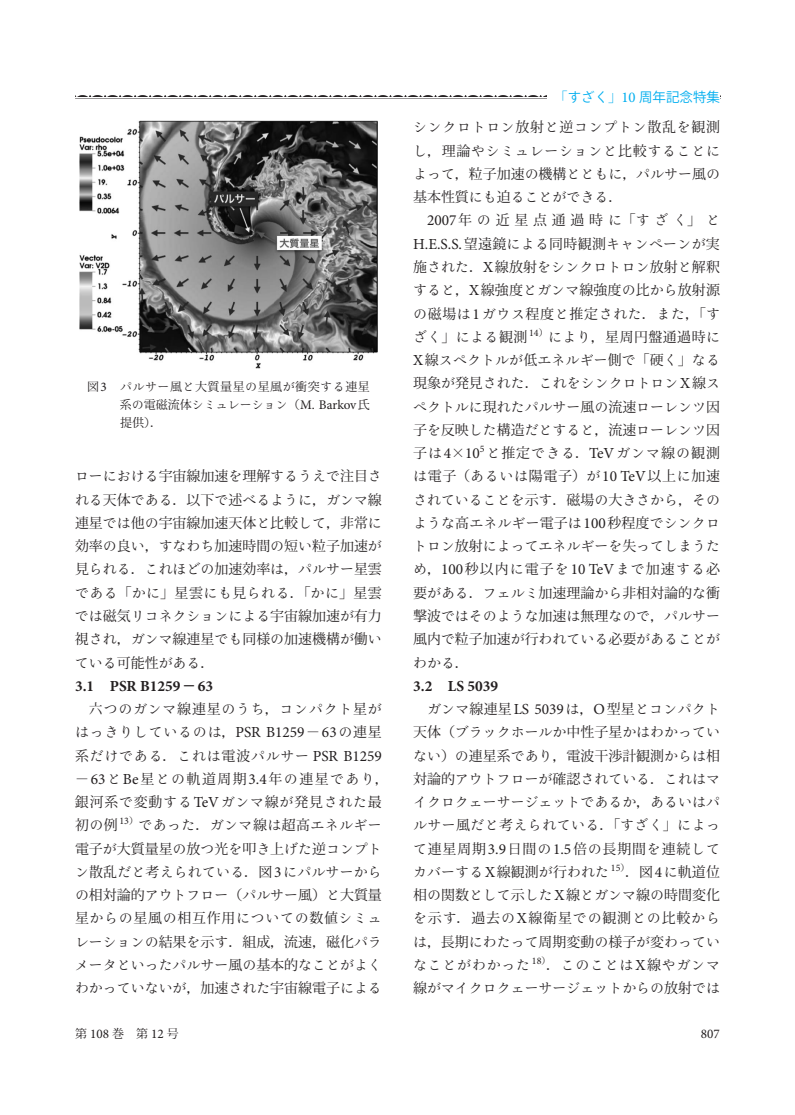
<style>
.page{position:relative;width:795px;height:1115px;background:#fff}
.page>*{position:absolute;margin:0;border:0;box-sizing:border-box;transform-origin:0 0}
.t1{font:700 15.3px "Minion Pro";color:#231f20}
.t2{font:13.95px/23.2px "Ryo Text Plus N";color:#231f20;text-align:justify}
.t3{font:13.95px/23.2px "Koz Min Pro";color:#231f20}
.t4{font:13.95px/23.2px "Ryo Text Plus N";letter-spacing:.03em;color:#231f20}
.t5{font:13.95px "Koz Min Pro";letter-spacing:.06em;color:#231f20}
.t6{font:13.95px "Koz Min Pro";letter-spacing:.03em;color:#231f20}
.t7{font:13.5px "Koz Go Pro";color:#00aeef}
.t8{font:13.2px "Minion Pro";color:#231f20}
.t9{font:12px "Koz Min Pro";letter-spacing:.045em;color:#231f20}
.t10{font:12px "Ryo Text Plus N";color:#231f20}
.s1{font-family:"Minion Pro";font-size:13.2px}
.s2{font-family:"Ryo Text Plus N"}
.s3{font-family:"Koz Min Pro"}
.s4{font-family:"Koz Go Pro";font-weight:500;font-size:13.95px}
.s5{font-family:"Minion Pro";font-size:15.3px}
.s6{font-family:"Ryo Gothic Plus N"}
.s7{font-family:"Minion Pro";font-size:14.85px}
</style>
<div class="page">
<img style="left:75px;top:95px;width:472px;height:4px">
<img style="left:80px;top:120px;width:297px;height:248px">
<p class="t9" style="left:87px;top:377px;width:284px">図<span class="s1">3</span> <span class="s2">パルサー</span>風<span class="s2">と</span>大質量星<span class="s2">の</span>星風<span class="s2">が</span>衝突<span class="s2">する</span>連星</p>
<p class="t10" style="left:120px;top:396px;width:251px"><span class="s3">系</span>の<span class="s3">電磁流体</span>シミュレーション<span class="s3">（</span><span class="s1">M. Barkov</span><span class="s3">氏</span></p>
<p class="t9" style="left:120px;top:413px;width:43px">提供）．</p>
<p class="t2" style="left:75px;top:464px;width:308px">ローにおける<span class="s3">宇宙線加速</span>を<span class="s3">理解</span>するうえで<span class="s3">注目</span>される<span class="s3">天体</span>である<span class="s3">．以下</span>で<span class="s3">述</span>べるように<span class="s3">，</span>ガンマ<span class="s3">線</span></p>
<p class="t3" style="left:75px;top:510px;width:308px">連星<span class="s2">では</span>他<span class="s2">の</span>宇宙線加速天体<span class="s2">と</span>比較<span class="s2">して</span>，非常<span class="s2">に</span>効率<span class="s2">の</span>良<span class="s2">い</span>，<span class="s2">すなわち</span>加速時間<span class="s2">の</span>短<span class="s2">い</span>粒子加速<span class="s2">が</span></p>
<p class="t2" style="left:75px;top:557px;width:308px"><span class="s3">見</span>られる<span class="s3">．</span>これほどの<span class="s3">加速効率</span>は<span class="s3">，</span>パルサー<span class="s3">星雲</span>である<span class="s3">「</span>かに<span class="s3">」星雲</span>にも<span class="s3">見</span>られる<span class="s3">．「</span>かに<span class="s3">」星雲</span>では<span class="s3">磁気</span>リコネクションによる<span class="s3">宇宙線加速</span>が<span class="s3">有力</span></p>
<p class="t3" style="left:75px;top:627px;width:308px">視<span class="s2">され</span>，<span class="s2">ガンマ</span>線連星<span class="s2">でも</span>同様<span class="s2">の</span>加速機構<span class="s2">が</span>働<span class="s2">い</span></p>
<p class="t2" style="left:75px;top:650px;width:141px">ている<span class="s3">可能性</span>がある<span class="s3">．</span></p>
<p class="t1" style="left:75px;top:675px;width:140px">3.1 PSR B1259<span class="s4">－</span>63</p>
<p class="t2" style="left:75px;top:697px;width:308px;text-indent:14px"><span class="s3">六</span>つのガンマ<span class="s3">線連星</span>のうち<span class="s3">，</span>コンパクト<span class="s3">星</span>がはっきりしているのは<span class="s3">，</span><span class="s5">PSR B1259</span><span class="s3">－</span><span class="s5">63</span>の<span class="s3">連星系</span>だけである<span class="s3">．</span>これは<span class="s3">電波</span>パルサー <span class="s5">PSR B1259</span></p>
<p class="t3" style="left:75px;top:766px;width:315px">－<span class="s5">63</span><span class="s2">と</span><span class="s5">Be</span>星<span class="s2">との</span>軌道周期<span class="s5">3.4</span>年<span class="s2">の</span>連星<span class="s2">であり</span>，</p>
<p class="t4" style="left:75px;top:790px;width:308px"><span class="s3">銀河系</span>で<span class="s3">変動</span>する<span class="s5">TeV</span>ガンマ<span class="s3">線</span>が<span class="s3">発見</span>された<span class="s3">最初</span>の<span class="s3">例</span><sup>13</sup><sup>）</sup>であった<span class="s3">．</span>ガンマ<span class="s3">線</span>は<span class="s3">超高</span>エネルギー</p>
<p class="t3" style="left:75px;top:836px;width:308px">電子<span class="s2">が</span>大質量星<span class="s2">の</span>放<span class="s2">つ</span>光<span class="s2">を</span>叩<span class="s2">き</span>上<span class="s2">げた</span>逆<span class="s2">コンプト</span></p>
<p class="t2" style="left:75px;top:860px;width:308px">ン<span class="s3">散乱</span>だと<span class="s3">考</span>えられている<span class="s3">．図</span><span class="s5">3</span>にパルサーからの<span class="s3">相対論的</span>アウトフロー<span class="s3">（</span>パルサー<span class="s3">風）</span>と<span class="s3">大質量星</span>からの<span class="s3">星風</span>の<span class="s3">相互作用</span>についての<span class="s3">数値</span>シミュ</p>
<p class="t3" style="left:75px;top:929px;width:308px"><span class="s2">レーションの</span>結果<span class="s2">を</span>示<span class="s2">す</span>．組成，流速，磁化<span class="s2">パラ</span></p>
<p class="t2" style="left:75px;top:953px;width:308px">メータといったパルサー<span class="s3">風</span>の<span class="s3">基本的</span>なことがよくわかっていないが<span class="s3">，加速</span>された<span class="s3">宇宙線電子</span>による</p>
<p class="t7" style="left:554px;top:88px;width:167px"><span class="s3">「</span><span class="s6">すざく</span><span class="s3">」</span><span class="s7">10</span> 周年記念特集</p>
<p class="t2" style="left:413px;top:116px;width:308px">シンクロトロン<span class="s3">放射</span>と<span class="s3">逆</span>コンプトン<span class="s3">散乱</span>を<span class="s3">観測</span>し<span class="s3">，理論</span>やシミュレーションと<span class="s3">比較</span>することによって<span class="s3">，粒子加速</span>の<span class="s3">機構</span>とともに<span class="s3">，</span>パルサー<span class="s3">風</span>の<span class="s3">基本性質</span>にも<span class="s3">迫</span>ることができる<span class="s3">．</span></p>
<p class="t3" style="left:427px;top:208px;width:294px"><span class="s5">2007</span>年<span class="s2">の</span>近星点通過時<span class="s2">に</span>「<span class="s2">すざく</span>」<span class="s2">と</span></p>
<p class="t2" style="left:413px;top:232px;width:308px"><span class="s5">H.E.S.S.</span><span class="s3">望遠鏡</span>による<span class="s3">同時観測</span>キャンペーンが<span class="s3">実施</span>された<span class="s3">．</span><span class="s5">X</span><span class="s3">線放射</span>をシンクロトロン<span class="s3">放射</span>と<span class="s3">解釈</span></p>
<p class="t3" style="left:413px;top:278px;width:308px"><span class="s2">すると</span>，<span class="s5">X</span>線強度<span class="s2">とガンマ</span>線強度<span class="s2">の</span>比<span class="s2">から</span>放射源</p>
<p class="t2" style="left:413px;top:302px;width:308px">の<span class="s3">磁場</span>は<span class="s5">1</span>ガウス<span class="s3">程度</span>と<span class="s3">推定</span>された<span class="s3">．</span>また<span class="s3">，「</span>す</p>
<p class="t6" style="left:413px;top:327px;width:308px"><span class="s2">ざく</span>」<span class="s2">による</span>観測<sup>14</sup><sup>）</sup><span class="s2">により</span>，星周円盤通過時<span class="s2">に</span></p>
<p class="t2" style="left:413px;top:348px;width:308px"><span class="s5">X</span><span class="s3">線</span>スペクトルが<span class="s3">低</span>エネルギー<span class="s3">側</span>で<span class="s3">「硬</span>く<span class="s3">」</span>なる<span class="s3">現象</span>が<span class="s3">発見</span>された<span class="s3">．</span>これをシンクロトロン<span class="s5">X</span><span class="s3">線</span>スペクトルに<span class="s3">現</span>れたパルサー<span class="s3">風</span>の<span class="s3">流速</span>ローレンツ<span class="s3">因子</span>を<span class="s3">反映</span>した<span class="s3">構造</span>だとすると<span class="s3">，流速</span>ローレンツ<span class="s3">因子</span>は<span class="s5">4</span><span class="s3">×</span><span class="s5">10</span><sup>5</sup>と<span class="s3">推定</span>できる<span class="s3">．</span><span class="s5">TeV</span>ガンマ<span class="s3">線</span>の<span class="s3">観測</span></p>
<p class="t3" style="left:413px;top:464px;width:308px"><span class="s2">は</span>電子（<span class="s2">あるいは</span>陽電子）<span class="s2">が</span><span class="s5">10 TeV</span>以上<span class="s2">に</span>加速</p>
<p class="t2" style="left:413px;top:488px;width:308px">されていることを<span class="s3">示</span>す<span class="s3">．磁場</span>の<span class="s3">大</span>きさから<span class="s3">，</span>そのような<span class="s3">高</span>エネルギー<span class="s3">電子</span>は<span class="s5">100</span><span class="s3">秒程度</span>でシンクロトロン<span class="s3">放射</span>によってエネルギーを<span class="s3">失</span>ってしまうた</p>
<p class="t3" style="left:413px;top:557px;width:308px"><span class="s2">め</span>，<span class="s5">100</span>秒以内<span class="s2">に</span>電子<span class="s2">を</span><span class="s5">10 TeV</span><span class="s2">まで</span>加速<span class="s2">する</span>必要<span class="s2">がある</span>．<span class="s2">フェルミ</span>加速理論<span class="s2">から</span>非相対論的<span class="s2">な</span>衝</p>
<p class="t2" style="left:413px;top:604px;width:308px"><span class="s3">撃波</span>ではそのような<span class="s3">加速</span>は<span class="s3">無理</span>なので<span class="s3">，</span>パルサー<span class="s3">風内</span>で<span class="s3">粒子加速</span>が<span class="s3">行</span>われている<span class="s3">必要</span>があることがわかる<span class="s3">．</span></p>
<p class="t1" style="left:413px;top:675px;width:87px">3.2 LS 5039</p>
<p class="t2" style="left:413px;top:697px;width:308px;text-align:right">ガンマ<span class="s3">線連星</span><span class="s5">LS 5039</span>は<span class="s3">，</span><span class="s5">O</span><span class="s3">型星</span>とコンパクト<span class="s3">天体（</span>ブラックホールか<span class="s3">中性子星</span>かはわかってい</p>
<p class="t3" style="left:413px;top:743px;width:308px"><span class="s2">ない</span>）<span class="s2">の</span>連星系<span class="s2">であり</span>，電波干渉計観測<span class="s2">からは</span>相</p>
<p class="t2" style="left:413px;top:767px;width:308px"><span class="s3">対論的</span>アウトフローが<span class="s3">確認</span>されている<span class="s3">．</span>これはマイクロクェーサージェットであるか<span class="s3">，</span>あるいはパルサー<span class="s3">風</span>だと<span class="s3">考</span>えられている<span class="s3">．「</span>すざく<span class="s3">」</span>によっ</p>
<p class="t5" style="left:413px;top:838px;width:308px"><span class="s2">て</span>連星周期<span class="s5">3.9</span>日間<span class="s2">の</span><span class="s5">1.5</span>倍<span class="s2">の</span>長期間<span class="s2">を</span>連続<span class="s2">して</span></p>
<p class="t2" style="left:413px;top:860px;width:308px">カバーする<span class="s5">X</span><span class="s3">線観測</span>が<span class="s3">行</span>われた <sup>15</sup><sup>）</sup><span class="s3">．図</span><span class="s5">4</span>に<span class="s3">軌道位相</span>の<span class="s3">関数</span>として<span class="s3">示</span>した<span class="s5">X</span><span class="s3">線</span>とガンマ<span class="s3">線</span>の<span class="s3">時間変化</span></p>
<p class="t3" style="left:413px;top:906px;width:308px"><span class="s2">を</span>示<span class="s2">す</span>．過去<span class="s2">の</span><span class="s5">X</span>線衛星<span class="s2">での</span>観測<span class="s2">との</span>比較<span class="s2">から</span></p>
<p class="t2" style="left:413px;top:929px;width:308px">は<span class="s3">，長期</span>にわたって<span class="s3">周期変動</span>の<span class="s3">様子</span>が<span class="s3">変</span>わっていなことがわかった<sup>18</sup><sup>）</sup><span class="s3">．</span>このことは<span class="s5">X</span><span class="s3">線</span>やガンマ<span class="s3">線</span>がマイクロクェーサージェットからの<span class="s3">放射</span>では</p>
<p class="t9" style="left:75px;top:1024px;width:105px">第 <span class="s1">108</span> 巻　第 <span class="s1">12</span> 号</p>
<p class="t8" style="left:701px;top:1024px;width:21px">807</p>
</div>
